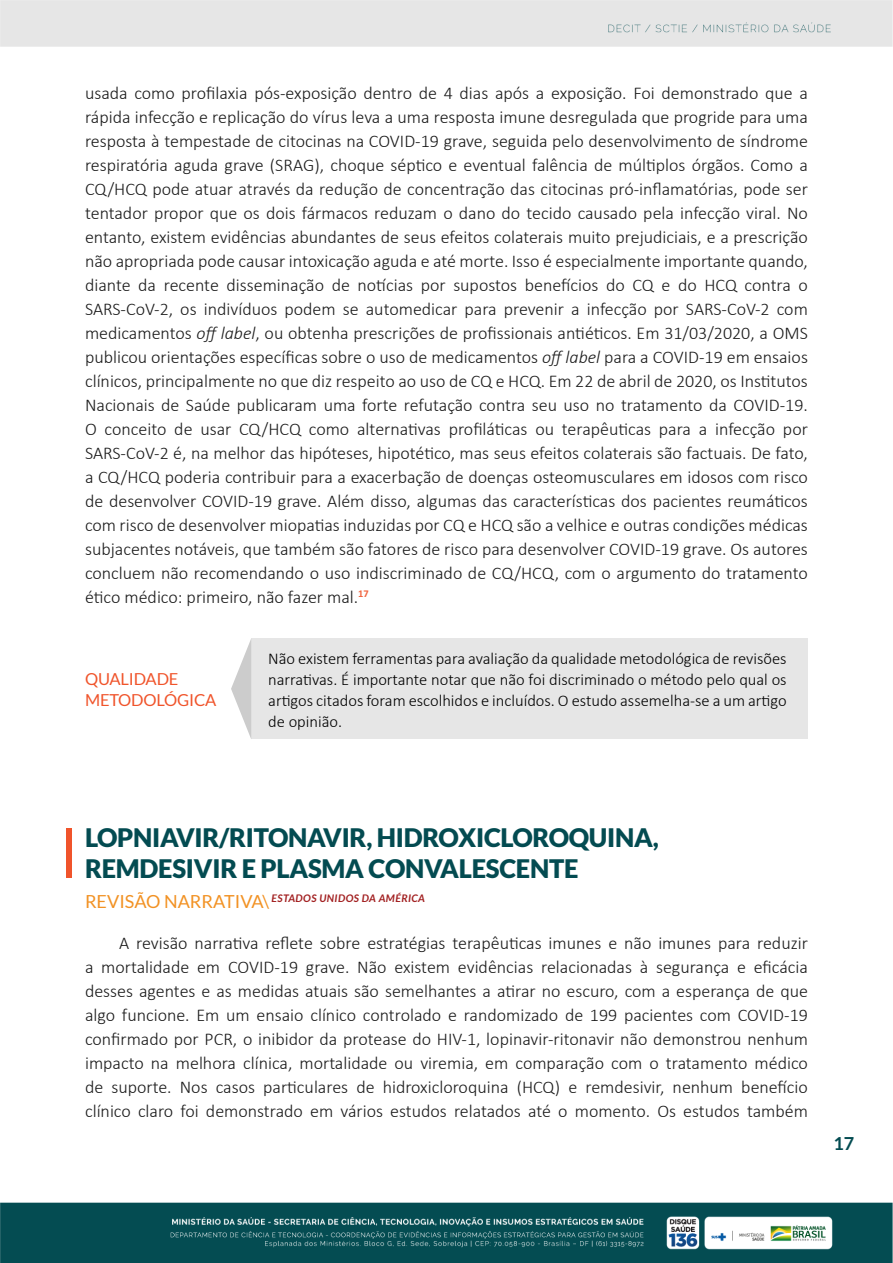
<style>
.page{position:relative;width:893px;height:1263px;background:#fff}
.page>*{position:absolute;margin:0;border:0;box-sizing:border-box;transform-origin:0 0}
.t1{font:900 25.5px/30.6px "Lato";letter-spacing:-.01em;color:#034b51}
.t2{font:300 18px/24px "Calibri";color:#1a1a1a;text-align:justify}
.t3{font:700 18px "Lato";color:#034b51}
.t4{font:300 16.5px/21px "Calibri";color:#000;text-align:justify}
.t5{font:16.5px/21px "Lato";letter-spacing:-.01em;color:#f0542b}
.t6{font:italic 700 10.5px "Lato";letter-spacing:.04em;color:#a22021}
.s1{font-style:italic}
.s2{font-weight:400;font-style:normal;font-size:18px;color:#f29224}
</style>
<div class="page">
<img style="left:0;top:0;width:893px;height:1263px">
<div style="left:85px;top:638px;width:146px;height:101px;background:#fff"></div>
<div style="left:251px;top:638px;width:557px;height:101px;background:#e6e6e6"></div>
<svg style="left:231px;top:638px;width:20px;height:101px"></svg>
<div style="left:66px;top:828px;width:6px;height:50px;background:#f0542b"></div>
<p class="t2" style="left:85px;top:80px;width:724px">usada como profilaxia pós-exposição dentro de 4 dias após a exposição. Foi demonstrado que a rápida infecção e replicação do vírus leva a uma resposta imune desregulada que progride para uma resposta à tempestade de citocinas na COVID-19 grave, seguida pelo desenvolvimento de síndrome respiratória aguda grave (SRAG), choque séptico e eventual falência de múltiplos órgãos. Como a CQ/HCQ pode atuar através da redução de concentração das citocinas pró-inflamatórias, pode ser tentador propor que os dois fármacos reduzam o dano do tecido causado pela infecção viral. No entanto, existem evidências abundantes de seus efeitos colaterais muito prejudiciais, e a prescrição não apropriada pode causar intoxicação aguda e até morte. Isso é especialmente importante quando, diante da recente disseminação de notícias por supostos benefícios do CQ e do HCQ contra o SARS-CoV-2, os indivíduos podem se automedicar para prevenir a infecção por SARS-CoV-2 com medicamentos <span class="s1">off label</span>, ou obtenha prescrições de profissionais antiéticos. Em 31/03/2020, a OMS publicou orientações específicas sobre o uso de medicamentos <span class="s1">off label</span> para a COVID-19 em ensaios clínicos, principalmente no que diz respeito ao uso de CQ e HCQ. Em 22 de abril de 2020, os Institutos Nacionais de Saúde publicaram uma forte refutação contra seu uso no tratamento da COVID-19.<br>O conceito de usar CQ/HCQ como alternativas profiláticas ou terapêuticas para a infecção por SARS-CoV-2 é, na melhor das hipóteses, hipotético, mas seus efeitos colaterais são factuais. De fato, a CQ/HCQ poderia contribuir para a exacerbação de doenças osteomusculares em idosos com risco de desenvolver COVID-19 grave. Além disso, algumas das características dos pacientes reumáticos com risco de desenvolver miopatias induzidas por CQ e HCQ são a velhice e outras condições médicas subjacentes notáveis, que também são fatores de risco para desenvolver COVID-19 grave. Os autores concluem não recomendando o uso indiscriminado de CQ/HCQ, com o argumento do tratamento ético médico: primeiro, não fazer mal.<sup>17</sup></p>
<p class="t5" style="left:85px;top:668px;width:133px">QUALIDADE<br>METODOLÓGICA</p>
<p class="t4" style="left:268px;top:647px;width:520px">Não existem ferramentas para avaliação da qualidade metodológica de revisões narrativas. É importante notar que não foi discriminado o método pelo qual os artigos citados foram escolhidos e incluídos. O estudo assemelha-se a um artigo de opinião.</p>
<h1 class="t1" style="left:85px;top:822px;width:575px">LOPNIAVIR/RITONAVIR, HIDROXICLOROQUINA,<br>REMDESIVIR E PLASMA CONVALESCENTE</h1>
<p class="t6" style="left:85px;top:892px;width:341px"><span class="s2">REVISÃO NARRATIVA\</span> ESTADOS UNIDOS DA AMÉRICA</p>
<p class="t2" style="left:85px;top:931px;width:724px;text-indent:34px">A revisão narrativa reflete sobre estratégias terapêuticas imunes e não imunes para reduzir a mortalidade em COVID-19 grave. Não existem evidências relacionadas à segurança e eficácia desses agentes e as medidas atuais são semelhantes a atirar no escuro, com a esperança de que algo funcione. Em um ensaio clínico controlado e randomizado de 199 pacientes com COVID-19 confirmado por PCR, o inibidor da protease do HIV-1, lopinavir-ritonavir não demonstrou nenhum impacto na melhora clínica, mortalidade ou viremia, em comparação com o tratamento médico de suporte. Nos casos particulares de hidroxicloroquina (HCQ) e remdesivir, nenhum benefício clínico claro foi demonstrado em vários estudos relatados até o momento. Os estudos também</p>
<p class="t3" style="left:833px;top:1133px;width:22px">17</p>
</div>
